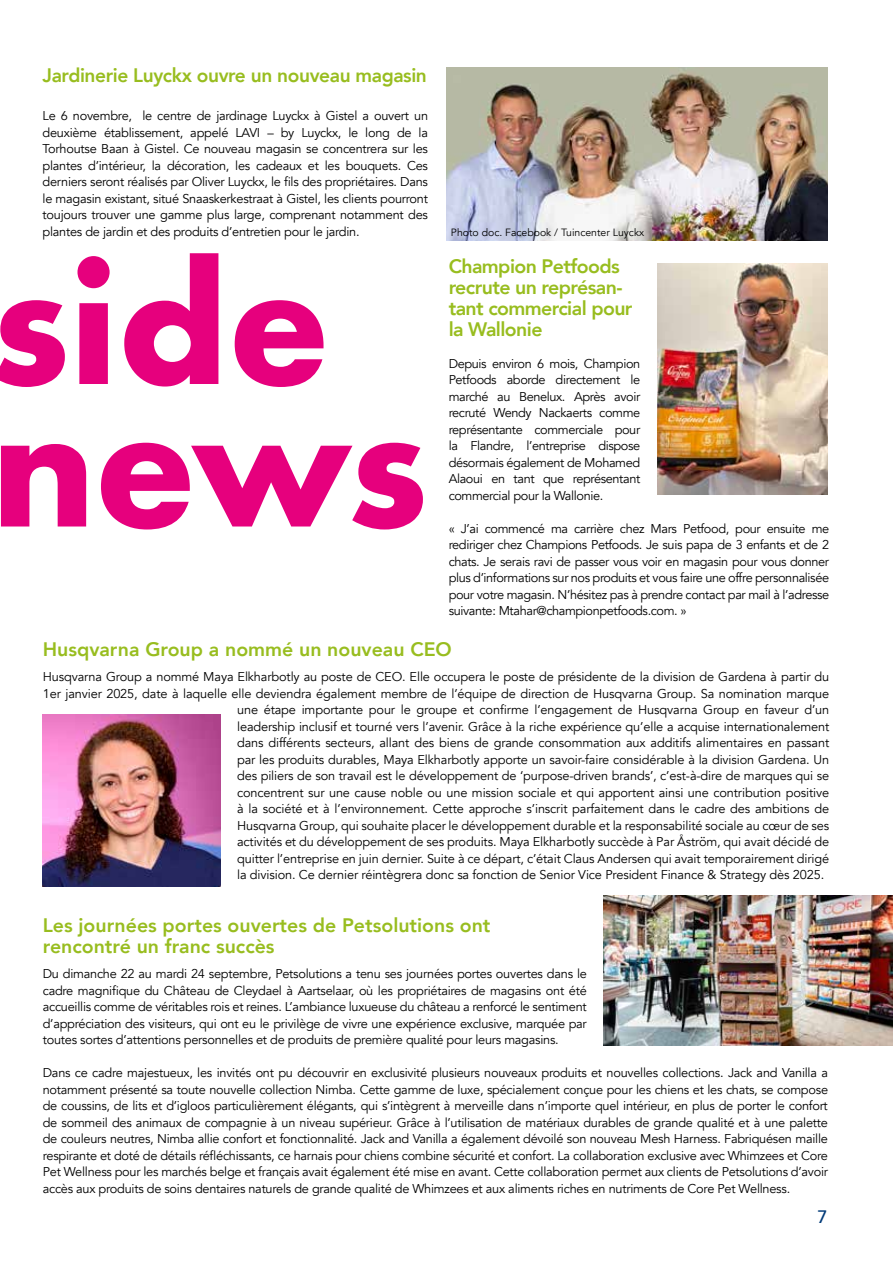
<style>
.page{position:relative;width:893px;height:1263px;background:#fff}
.page>*{position:absolute;margin:0;border:0;box-sizing:border-box;transform-origin:0 0}
.t1{font:700 157.5px/142.5px "Futura";letter-spacing:-.005em;color:#e6007d}
.t2{font:800 19.5px/21px "Avenir";letter-spacing:-.02em;color:#98bd1f}
.t3{font:800 19.5px/21px "Avenir";color:#98bd1f}
.t4{font:500 18px "Avenir";color:#003a78}
.t5{font:12.75px/16.5px "Avenir";letter-spacing:-.01em;color:#000;text-align:justify}
.t6{font:10.5px "Avenir";color:#000}
</style>
<div class="page">
<img style="left:446px;top:68px;width:382px;height:173px">
<img style="left:657px;top:263px;width:171px;height:231px">
<img style="left:43px;top:714px;width:177px;height:172px">
<img style="left:604px;top:895px;width:289px;height:151px">
<h2 class="t2" style="left:43px;top:65px;width:386px">Jardinerie Luyckx ouvre un nouveau magasin</h2>
<p class="t5" style="left:43px;top:108px;width:387px">Le 6 novembre, le centre de jardinage Luyckx à Gistel a ouvert un deuxième établissement, appelé LAVI – by Luyckx, le long de la Torhoutse Baan à Gistel. Ce nouveau magasin se concentrera sur les plantes d’intérieur, la décoration, les cadeaux et les bouquets. Ces derniers seront réalisés par Oliver Luyckx, le fils des propriétaires. Dans le magasin existant, situé Snaaskerkestraat à Gistel, les clients pourront toujours trouver une gamme plus large, comprenant notamment des plantes de jardin et des produits d’entretien pour le jardin.</p>
<h1 class="t1" style="left:-11px;top:253px;width:440px">side news</h1>
<p class="t6" style="left:451px;top:227px;width:195px">Photo doc. Facebook / Tuincenter Luyckx</p>
<h2 class="t2" style="left:449px;top:255px;width:185px">Champion Petfoods recrute un représan&shy;tant commercial pour la Wallonie</h2>
<p class="t5" style="left:449px;top:355px;width:193px">Depuis environ 6 mois, Champion Petfoods aborde directement le marché au Benelux. Après avoir recruté Wendy Nackaerts comme représentante commerciale pour la Flandre, l’entreprise dispose désormais également de Mohamed Alaoui en tant que représentant commercial pour la Wallonie.</p>
<p class="t5" style="left:449px;top:520px;width:382px">« J’ai commencé ma carrière chez Mars Petfood, pour ensuite me rediriger chez Champions Petfoods. Je suis papa de 3 enfants et de 2 chats. Je serais ravi de passer vous voir en magasin pour vous donner plus d’informations sur nos produits et vous faire une offre personnalisée pour votre magasin. N’hésitez pas à prendre contact par mail à l’adresse suivante: Mtahar@championpetfoods.com. »</p>
<h2 class="t3" style="left:43px;top:639px;width:411px">Husqvarna Group a nommé un nouveau CEO</h2>
<p class="t5" style="left:43px;top:669px;width:788px">Husqvarna Group a nommé Maya Elkharbotly au poste de CEO. Elle occupera le poste de présidente de la division de Gardena à partir du</p>
<p class="t5" style="left:43px;top:685px;width:788px">1er janvier 2025, date à laquelle elle deviendra également membre de l’équipe de direction de Husqvarna Group. Sa nomination marque</p>
<p class="t5" style="left:237px;top:702px;width:594px">une étape importante pour le groupe et confirme l’engagement de Husqvarna Group en faveur d’un</p>
<p class="t5" style="left:237px;top:718px;width:594px">leadership inclusif et tourné vers l’avenir. Grâce à la riche expérience qu’elle a acquise internationalement</p>
<p class="t5" style="left:237px;top:735px;width:594px">dans différents secteurs, allant des biens de grande consommation aux additifs alimentaires en passant</p>
<p class="t5" style="left:237px;top:751px;width:594px">par les produits durables, Maya Elkharbotly apporte un savoir-faire considérable à la division Gardena. Un</p>
<p class="t5" style="left:237px;top:768px;width:594px">des piliers de son travail est le développement de ‘purpose-driven brands’, c’est-à-dire de marques qui se</p>
<p class="t5" style="left:237px;top:784px;width:594px">concentrent sur une cause noble ou une mission sociale et qui apportent ainsi une contribution positive</p>
<p class="t5" style="left:237px;top:801px;width:594px">à la société et à l’environnement. Cette approche s’inscrit parfaitement dans le cadre des ambitions de</p>
<p class="t5" style="left:237px;top:817px;width:594px">Husqvarna Group, qui souhaite placer le développement durable et la responsabilité sociale au cœur de ses</p>
<p class="t5" style="left:237px;top:834px;width:594px">activités et du développement de ses produits. Maya Elkharbotly succède à Par Åström, qui avait décidé de</p>
<p class="t5" style="left:237px;top:850px;width:594px">quitter l’entreprise en juin dernier. Suite à ce départ, c’était Claus Andersen qui avait temporairement dirigé</p>
<p class="t5" style="left:237px;top:867px;width:589px">la division. Ce dernier réintègrera donc sa fonction de Senior Vice President Finance &amp; Strategy dès 2025.</p>
<h2 class="t3" style="left:43px;top:914px;width:449px">Les journées portes ouvertes de Petsolutions ont rencontré un franc succès</h2>
<p class="t5" style="left:43px;top:966px;width:546px">Du dimanche 22 au mardi 24 septembre, Petsolutions a tenu ses journées portes ouvertes dans le cadre magnifique du Château de Cleydael à Aartselaar, où les propriétaires de magasins ont été accueillis comme de véritables rois et reines. L’ambiance luxueuse du château a renforcé le sentiment d’appréciation des visiteurs, qui ont eu le privilège de vivre une expérience exclusive, marquée par toutes sortes d’attentions personnelles et de produits de première qualité pour leurs magasins.</p>
<p class="t5" style="left:43px;top:1065px;width:787px">Dans ce cadre majestueux, les invités ont pu découvrir en exclusivité plusieurs nouveaux produits et nouvelles collections. Jack and Vanilla a notamment présenté sa toute nouvelle collection Nimba. Cette gamme de luxe, spécialement conçue pour les chiens et les chats, se compose de coussins, de lits et d’igloos particulièrement élégants, qui s’intègrent à merveille dans n’importe quel intérieur, en plus de porter le confort de sommeil des animaux de compagnie à un niveau supérieur. Grâce à l’utilisation de matériaux durables de grande qualité et à une palette de couleurs neutres, Nimba allie confort et fonctionnalité. Jack and Vanilla a également dévoilé son nouveau Mesh Harness. Fabriquésen maille respirante et doté de détails réfléchissants, ce harnais pour chiens combine sécurité et confort. La collaboration exclusive avec Whimzees et Core Pet Wellness pour les marchés belge et français avait également été mise en avant. Cette collaboration permet aux clients de Petsolutions d’avoir accès aux produits de soins dentaires naturels de grande qualité de Whimzees et aux aliments riches en nutriments de Core Pet Wellness.</p>
<h3 class="t4" style="left:818px;top:1201px;width:12px">7</h3>
</div>
